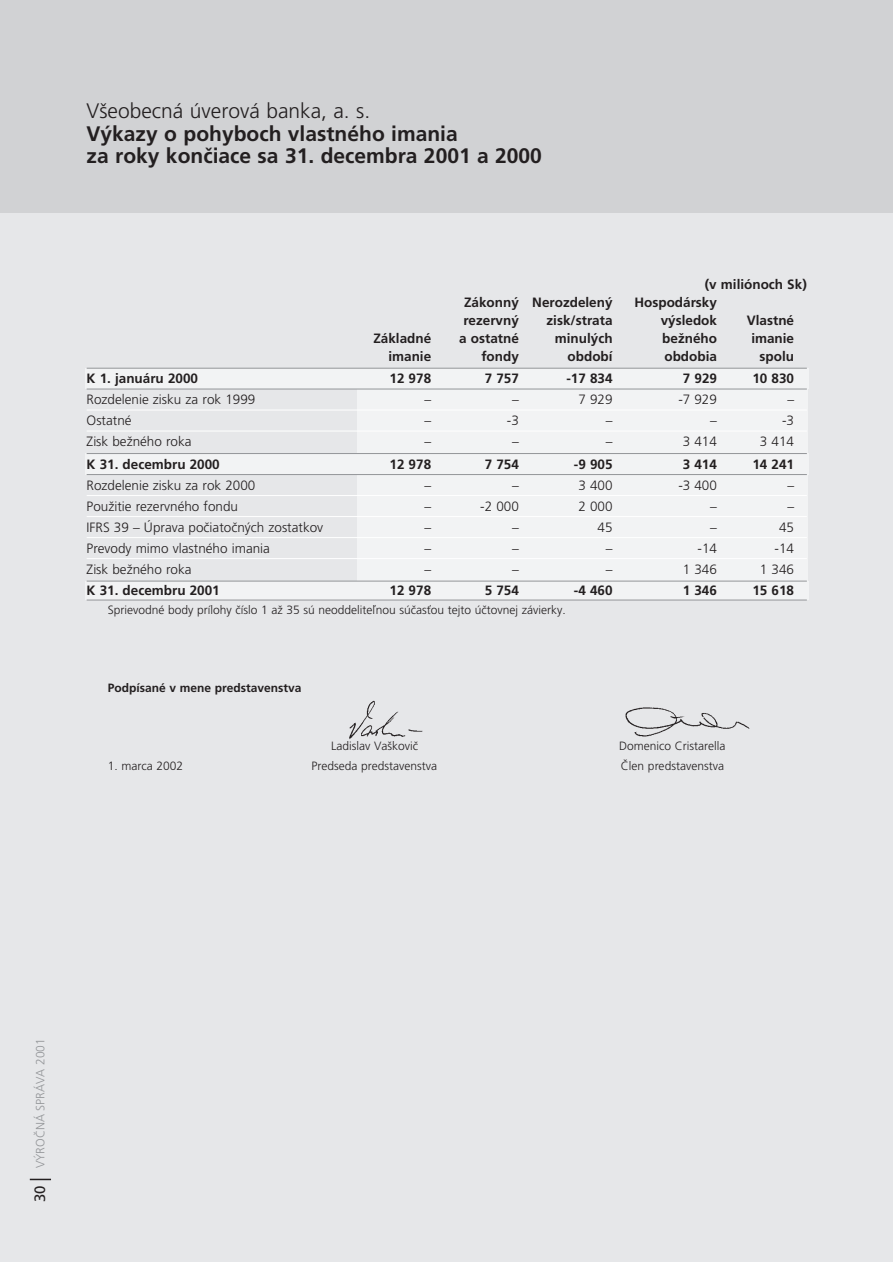
<style>
.page{position:relative;width:893px;height:1262px;background:#fff}
.page>*{position:absolute;margin:0;border:0;box-sizing:border-box;transform-origin:0 0}
.t1{font:700 21px/22.5px "Frutiger CE";color:#231f20}
.t2{font:300 21px "Frutiger CE";color:#231f20}
.t3{font:700 13.5px "Frutiger CE";color:#231f20}
.t4{font:300 13.5px "Frutiger CE";color:#231f20}
.t5{font:300 12px "Frutiger CE";color:#231f20}
.t6{font:700 12px "Frutiger CE";color:#231f20}
.t7{font:300 12px "Frutiger CE";color:#939598}
.s1{font-weight:400;font-size:15px;color:#231f20}
</style>
<div class="page">
<div style="left:0;top:0;width:892px;height:1261px;background:#e6e7e9"></div>
<div style="left:0;top:0;width:892px;height:213px;background:#d1d2d4"></div>
<hr style="left:30px;top:1178px;width:21px;height:2px;background:#231f20">
<div style="left:85px;top:368px;width:723px;height:21px;background:#f2f3f4"></div>
<div style="left:85px;top:581px;width:723px;height:19px;background:#f2f3f4"></div>
<div style="left:85px;top:453px;width:723px;height:22px;background:#f2f3f4"></div>
<div style="left:357px;top:384px;width:451px;height:216px;background:#f2f3f4"></div>
<hr style="left:87px;top:368px;width:719px;height:1px;background:#939598">
<hr style="left:87px;top:388px;width:719px;height:1px;background:#939598">
<hr style="left:87px;top:410px;width:719px;height:1px;background:#fff">
<hr style="left:87px;top:430px;width:719px;height:1px;background:#fff">
<hr style="left:87px;top:453px;width:719px;height:1px;background:#939598">
<hr style="left:87px;top:474px;width:719px;height:1px;background:#939598">
<hr style="left:87px;top:495px;width:719px;height:1px;background:#fff">
<hr style="left:87px;top:516px;width:719px;height:1px;background:#fff">
<hr style="left:87px;top:537px;width:719px;height:1px;background:#fff">
<hr style="left:87px;top:558px;width:719px;height:1px;background:#fff">
<hr style="left:87px;top:580px;width:719px;height:1px;background:#939598">
<hr style="left:87px;top:599px;width:719px;height:1px;background:#939598">
<img style="left:349px;top:700px;width:74px;height:39px">
<img style="left:625px;top:707px;width:125px;height:30px">
<h1 class="t2" style="left:87px;top:103px;width:285px">V‰eobecná úverová banka, a. s.</h1>
<h1 class="t1" style="left:87px;top:124px;width:457px">V˘kazy o pohyboch vlastného imania<br>za roky konãiace sa 31. decembra 2001 a 2000</h1>
<p class="t3" style="left:704px;top:279px;width:103px">(v miliónoch Sk)</p>
<p class="t3" style="left:464px;top:297px;width:150px">Zákonn˘ Nerozdelen˘</p>
<p class="t3" style="left:634px;top:297px;width:84px">Hospodársky</p>
<p class="t3" style="left:463px;top:315px;width:57px">rezervn˘</p>
<p class="t3" style="left:546px;top:315px;width:68px">zisk/strata</p>
<p class="t3" style="left:660px;top:315px;width:58px">v˘sledok</p>
<p class="t3" style="left:746px;top:315px;width:49px">Vlastné</p>
<p class="t3" style="left:373px;top:333px;width:59px">Základné</p>
<p class="t3" style="left:459px;top:333px;width:61px">a ostatné</p>
<p class="t3" style="left:555px;top:333px;width:59px">minul˘ch</p>
<p class="t3" style="left:662px;top:333px;width:56px">beÏného</p>
<p class="t3" style="left:751px;top:333px;width:44px">imanie</p>
<p class="t3" style="left:388px;top:351px;width:44px">imanie</p>
<p class="t3" style="left:481px;top:351px;width:39px">fondy</p>
<p class="t3" style="left:567px;top:351px;width:46px">období</p>
<p class="t3" style="left:664px;top:351px;width:54px">obdobia</p>
<p class="t3" style="left:759px;top:351px;width:36px">spolu</p>
<p class="t3" style="left:87px;top:374px;width:113px">K 1. januáru 2000</p>
<p class="t3" style="left:389px;top:374px;width:43px">12 978</p>
<p class="t3" style="left:484px;top:374px;width:36px">7 757</p>
<p class="t3" style="left:566px;top:374px;width:48px">-17 834</p>
<p class="t3" style="left:682px;top:374px;width:36px">7 929</p>
<p class="t3" style="left:752px;top:374px;width:43px">10 830</p>
<p class="t4" style="left:87px;top:395px;width:170px">Rozdelenie zisku za rok 1999</p>
<p class="t4" style="left:424px;top:395px;width:8px">–</p>
<p class="t4" style="left:512px;top:395px;width:8px">–</p>
<p class="t4" style="left:578px;top:395px;width:36px">7 929</p>
<p class="t4" style="left:678px;top:395px;width:40px">-7 929</p>
<p class="t4" style="left:787px;top:395px;width:8px">–</p>
<p class="t4" style="left:87px;top:416px;width:46px">Ostatné</p>
<p class="t4" style="left:424px;top:416px;width:8px">–</p>
<p class="t4" style="left:507px;top:416px;width:14px">-3</p>
<p class="t4" style="left:606px;top:416px;width:8px">–</p>
<p class="t4" style="left:710px;top:416px;width:8px">–</p>
<p class="t4" style="left:782px;top:416px;width:14px">-3</p>
<p class="t4" style="left:87px;top:437px;width:107px">Zisk beÏného roka</p>
<p class="t4" style="left:424px;top:437px;width:8px">–</p>
<p class="t4" style="left:512px;top:437px;width:8px">–</p>
<p class="t4" style="left:606px;top:437px;width:8px">–</p>
<p class="t4" style="left:682px;top:437px;width:36px">3 414</p>
<p class="t4" style="left:760px;top:437px;width:36px">3 414</p>
<p class="t3" style="left:87px;top:459px;width:135px">K 31. decembru 2000</p>
<p class="t3" style="left:389px;top:459px;width:43px">12 978</p>
<p class="t3" style="left:484px;top:459px;width:36px">7 754</p>
<p class="t3" style="left:574px;top:459px;width:40px">-9 905</p>
<p class="t3" style="left:682px;top:459px;width:36px">3 414</p>
<p class="t3" style="left:752px;top:459px;width:43px">14 241</p>
<p class="t4" style="left:87px;top:480px;width:170px">Rozdelenie zisku za rok 2000</p>
<p class="t4" style="left:424px;top:480px;width:8px">–</p>
<p class="t4" style="left:512px;top:480px;width:8px">–</p>
<p class="t4" style="left:578px;top:480px;width:36px">3 400</p>
<p class="t4" style="left:678px;top:480px;width:40px">-3 400</p>
<p class="t4" style="left:787px;top:480px;width:8px">–</p>
<p class="t4" style="left:87px;top:501px;width:153px">PouÏitie rezervného fondu</p>
<p class="t4" style="left:424px;top:501px;width:8px">–</p>
<p class="t4" style="left:480px;top:501px;width:40px">-2 000</p>
<p class="t4" style="left:578px;top:501px;width:36px">2 000</p>
<p class="t4" style="left:710px;top:501px;width:8px">–</p>
<p class="t4" style="left:787px;top:501px;width:8px">–</p>
<p class="t4" style="left:87px;top:522px;width:238px">IFRS 39 – Úprava poãiatoãn˘ch zostatkov</p>
<p class="t4" style="left:424px;top:522px;width:8px">–</p>
<p class="t4" style="left:512px;top:522px;width:8px">–</p>
<p class="t4" style="left:597px;top:522px;width:17px">45</p>
<p class="t4" style="left:710px;top:522px;width:8px">–</p>
<p class="t4" style="left:779px;top:522px;width:17px">45</p>
<p class="t4" style="left:87px;top:543px;width:185px">Prevody mimo vlastného imania</p>
<p class="t4" style="left:424px;top:543px;width:8px">–</p>
<p class="t4" style="left:512px;top:543px;width:8px">–</p>
<p class="t4" style="left:606px;top:543px;width:8px">–</p>
<p class="t4" style="left:697px;top:543px;width:21px">-14</p>
<p class="t4" style="left:774px;top:543px;width:21px">-14</p>
<p class="t4" style="left:87px;top:564px;width:107px">Zisk beÏného roka</p>
<p class="t4" style="left:424px;top:564px;width:8px">–</p>
<p class="t4" style="left:512px;top:564px;width:8px">–</p>
<p class="t4" style="left:606px;top:564px;width:8px">–</p>
<p class="t4" style="left:682px;top:564px;width:36px">1 346</p>
<p class="t4" style="left:760px;top:564px;width:36px">1 346</p>
<p class="t3" style="left:87px;top:585px;width:135px">K 31. decembru 2001</p>
<p class="t3" style="left:389px;top:585px;width:43px">12 978</p>
<p class="t3" style="left:484px;top:585px;width:36px">5 754</p>
<p class="t3" style="left:574px;top:585px;width:40px">-4 460</p>
<p class="t3" style="left:682px;top:585px;width:36px">1 346</p>
<p class="t3" style="left:752px;top:585px;width:43px">15 618</p>
<p class="t5" style="left:108px;top:606px;width:459px">Sprievodné body prílohy ãíslo 1 aÏ 35 sú neoddeliteºnou súãasÈou tejto úãtovnej závierky.</p>
<p class="t6" style="left:108px;top:683px;width:195px">Podpísané v mene predstavenstva</p>
<p class="t5" style="left:331px;top:741px;width:88px">Ladislav Va‰koviã</p>
<p class="t5" style="left:619px;top:741px;width:108px">Domenico Cristarella</p>
<p class="t5" style="left:108px;top:761px;width:77px">1. marca 2002</p>
<p class="t5" style="left:311px;top:761px;width:127px">Predseda predstavenstva</p>
<p class="t5" style="left:621px;top:761px;width:104px">âlen predstavenstva</p>
<p class="t7" style="left:36px;top:1202px;width:166px;rotate:-90deg"><span class="s1">30</span> V¯ROâNÁ SPRÁVA 2001</p>
</div>
